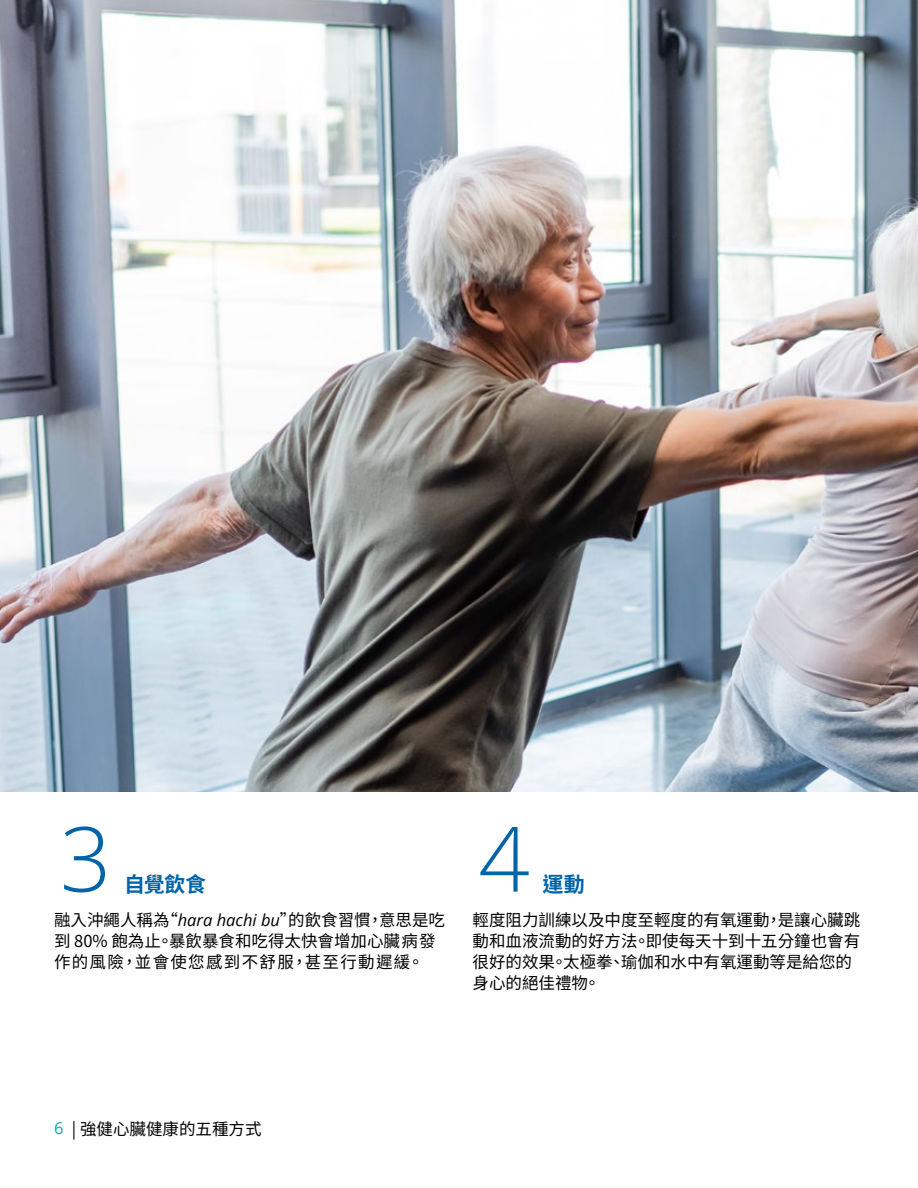
<style>
.page{position:relative;width:918px;height:1188px;background:#fff}
.page>*{position:absolute;margin:0;border:0;box-sizing:border-box;transform-origin:0 0}
.t1{font:300 90px "Open Sans";color:#0064a8}
.t2{font:700 21px "Noto Sans CJ Ktc";letter-spacing:-.015em;color:#0064a8}
.t3{font:16.5px/21px "Noto Sans CJ Ktc";color:#000}
.t4{font:16.5px "Open Sans";color:#00aea9}
.s1{font-family:"Open Sans";font-style:italic}
</style>
<div class="page">
<img style="left:0;top:0;width:918px;height:791px">
<h1 class="t1" style="left:60px;top:797px;width:53px">3</h1>
<p class="t2" style="left:124px;top:872px;width:84px">自覺飲食</p>
<p class="t3" style="left:54px;top:910px;width:393px">融入沖繩人稱為“<span class="s1">hara hachi bu</span>”的飲食習慣，意思是吃到 80% 飽為止。暴飲暴食和吃得太快會增加心臟病發作的風險，並會使您感到不舒服，甚至行動遲緩。</p>
<h1 class="t1" style="left:478px;top:797px;width:53px">4</h1>
<p class="t2" style="left:543px;top:872px;width:44px">運動</p>
<p class="t3" style="left:472px;top:910px;width:389px">輕度阻力訓練以及中度至輕度的有氧運動，是讓心臟跳動和血液流動的好方法。即使每天十到十五分鐘也會有很好的效果。太極拳、瑜伽和水中有氧運動等是給您的身心的絕佳禮物。</p>
<p class="t4" style="left:54px;top:1117px;width:11px">6</p>
<p class="t3" style="left:72px;top:1118px;width:191px">| 強健心臟健康的五種方式</p>
</div>
